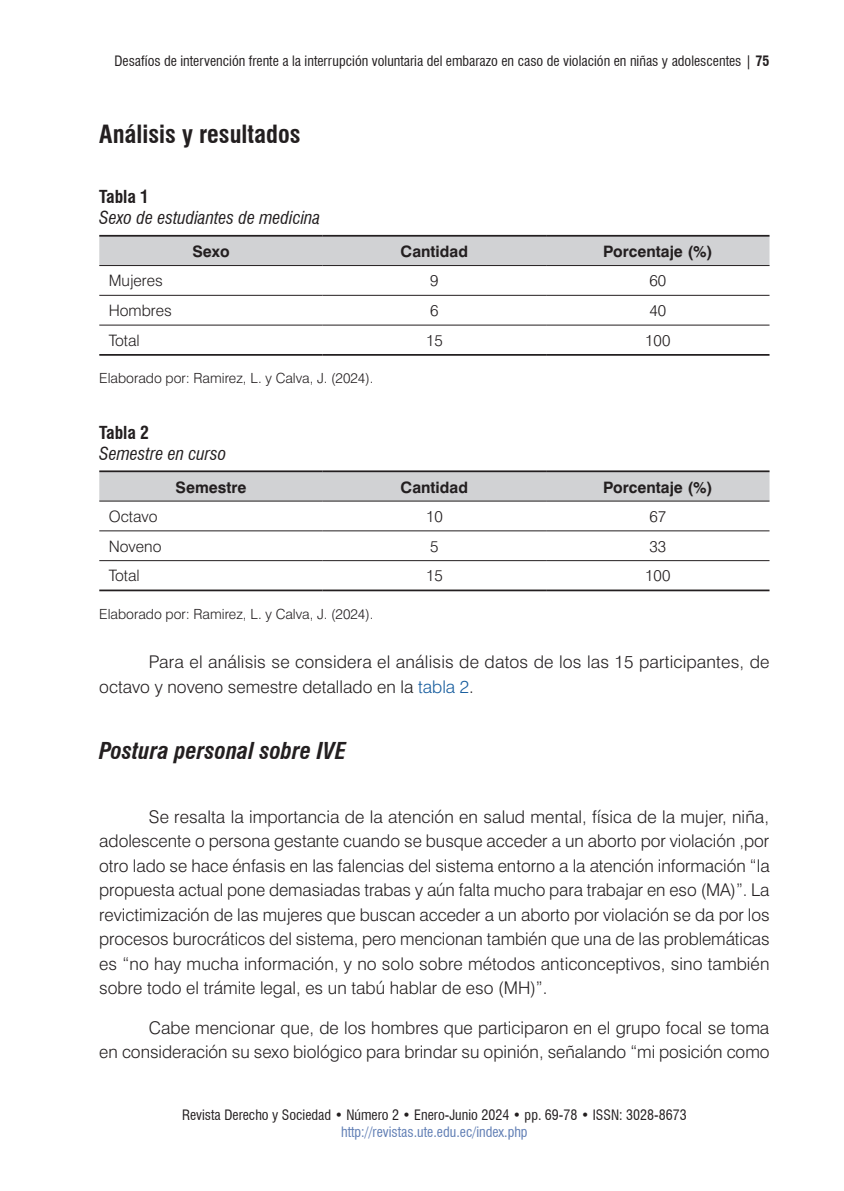
<style>
.page{position:relative;width:844px;height:1191px;background:#fff}
.page>*{position:absolute;margin:0;border:0;box-sizing:border-box;transform-origin:0 0}
._1{font:700 condensed 24.5px "Swiss 721 BT";color:#231f20}
._1_1{font:italic 700 condensed 22.75px "Swiss 721 BT";color:#231f20}
.Téxto_normal{font:300 17.5px/24.5px "Swiss 721";color:#231f20}
.Tabla{font:italic condensed 17.5px "Swiss 721 BT";color:#231f20}
.Título_tabla{font:700 condensed 17.5px "Swiss 721 BT";color:#231f20}
.texto_de_cuadros{font:300 15.75px "Swiss 721";color:#231f20}
.encabezados_tabla{font:700 15.75px "Swiss 721";color:#231f20}
.t1{font:condensed 14px "Swiss 721 BT";color:#231f20}
.pie_de_tablas_cuadros__etc{font:300 14px "Swiss 721";color:#231f20}
.t2{font:condensed 14px "Swiss 721 BT";color:#607eb4}
.s1{font-family:"Swiss 721 Roman";font-stretch:normal}
.s2{font-weight:700}
.s3{color:#175d9e}
</style>
<div class="page">
<div style="left:99px;top:237px;width:670px;height:28px;background:#d1d2d4"></div>
<hr style="left:99px;top:265px;width:223px;height:1px;background:#231f20">
<hr style="left:322px;top:265px;width:224px;height:1px;background:#231f20">
<hr style="left:546px;top:265px;width:223px;height:1px;background:#231f20">
<hr style="left:99px;top:295px;width:223px;height:1px;background:#231f20">
<hr style="left:322px;top:295px;width:224px;height:1px;background:#231f20">
<hr style="left:546px;top:295px;width:223px;height:1px;background:#231f20">
<hr style="left:99px;top:325px;width:223px;height:1px;background:#231f20">
<hr style="left:322px;top:325px;width:224px;height:1px;background:#231f20">
<hr style="left:546px;top:325px;width:223px;height:1px;background:#231f20">
<hr style="left:99px;top:235px;width:223px;height:2px;background:#231f20">
<hr style="left:322px;top:235px;width:224px;height:2px;background:#231f20">
<hr style="left:546px;top:235px;width:223px;height:2px;background:#231f20">
<hr style="left:99px;top:354px;width:223px;height:2px;background:#231f20">
<hr style="left:322px;top:354px;width:224px;height:2px;background:#231f20">
<hr style="left:546px;top:354px;width:223px;height:2px;background:#231f20">
<svg style="left:99px;top:472px;width:670px;height:29px;background:#cdced0"></svg>
<hr style="left:99px;top:501px;width:223px;height:1px;background:#231f20">
<hr style="left:322px;top:501px;width:224px;height:1px;background:#231f20">
<hr style="left:546px;top:501px;width:223px;height:1px;background:#231f20">
<hr style="left:99px;top:530px;width:223px;height:1px;background:#231f20">
<hr style="left:322px;top:530px;width:224px;height:1px;background:#231f20">
<hr style="left:546px;top:530px;width:223px;height:1px;background:#231f20">
<hr style="left:99px;top:560px;width:223px;height:1px;background:#231f20">
<hr style="left:322px;top:560px;width:224px;height:1px;background:#231f20">
<hr style="left:546px;top:560px;width:223px;height:1px;background:#231f20">
<hr style="left:99px;top:470px;width:223px;height:2px;background:#231f20">
<hr style="left:322px;top:470px;width:224px;height:2px;background:#231f20">
<hr style="left:546px;top:470px;width:223px;height:2px;background:#231f20">
<hr style="left:99px;top:589px;width:223px;height:2px;background:#231f20">
<hr style="left:322px;top:589px;width:224px;height:2px;background:#231f20">
<hr style="left:546px;top:589px;width:223px;height:2px;background:#231f20">
<p class="t1" style="left:114px;top:53px;width:656px">Desafíos de intervención frente a la interrupción voluntaria del embarazo en caso de violación en niñas y adolescentes <span class="s1">|</span> <span class="s2">75</span></p>
<p class="_1" style="left:99px;top:119px;width:203px">Análisis y resultados</p>
<p class="Título_tabla" style="left:99px;top:186px;width:51px">Tabla 1</p>
<p class="Tabla" style="left:99px;top:207px;width:222px">Sexo de estudiantes de medicina</p>
<p class="encabezados_tabla" style="left:192px;top:242px;width:39px">Sexo</p>
<p class="encabezados_tabla" style="left:400px;top:242px;width:69px">Cantidad</p>
<p class="encabezados_tabla" style="left:603px;top:242px;width:111px">Porcentaje (%)</p>
<p class="texto_de_cuadros" style="left:109px;top:271px;width:55px">Mujeres</p>
<p class="texto_de_cuadros" style="left:430px;top:271px;width:10px">9</p>
<p class="texto_de_cuadros" style="left:649px;top:271px;width:18px">60</p>
<p class="texto_de_cuadros" style="left:109px;top:301px;width:64px">Hombres</p>
<p class="texto_de_cuadros" style="left:430px;top:301px;width:10px">6</p>
<p class="texto_de_cuadros" style="left:649px;top:301px;width:18px">40</p>
<p class="texto_de_cuadros" style="left:109px;top:330px;width:33px">Total</p>
<p class="texto_de_cuadros" style="left:426px;top:330px;width:18px">15</p>
<p class="texto_de_cuadros" style="left:645px;top:330px;width:27px">100</p>
<p class="pie_de_tablas_cuadros__etc" style="left:99px;top:370px;width:276px">Elaborado por: Ramirez, L. y Calva, J. (2024).</p>
<p class="Título_tabla" style="left:99px;top:422px;width:51px">Tabla 2</p>
<p class="Tabla" style="left:99px;top:443px;width:128px">Semestre en curso</p>
<p class="encabezados_tabla" style="left:175px;top:477px;width:72px">Semestre</p>
<p class="encabezados_tabla" style="left:400px;top:477px;width:69px">Cantidad</p>
<p class="encabezados_tabla" style="left:603px;top:477px;width:111px">Porcentaje (%)</p>
<p class="texto_de_cuadros" style="left:109px;top:507px;width:50px">Octavo</p>
<p class="texto_de_cuadros" style="left:426px;top:507px;width:18px">10</p>
<p class="texto_de_cuadros" style="left:649px;top:507px;width:18px">67</p>
<p class="texto_de_cuadros" style="left:109px;top:536px;width:54px">Noveno</p>
<p class="texto_de_cuadros" style="left:430px;top:536px;width:10px">5</p>
<p class="texto_de_cuadros" style="left:649px;top:536px;width:18px">33</p>
<p class="texto_de_cuadros" style="left:109px;top:566px;width:33px">Total</p>
<p class="texto_de_cuadros" style="left:426px;top:566px;width:18px">15</p>
<p class="texto_de_cuadros" style="left:645px;top:566px;width:27px">100</p>
<p class="pie_de_tablas_cuadros__etc" style="left:99px;top:605px;width:276px">Elaborado por: Ramirez, L. y Calva, J. (2024).</p>
<p class="Téxto_normal" style="left:99px;top:649px;width:671px;text-indent:50px">Para el análisis se considera el análisis de datos de los las 15 participantes, de octavo y noveno semestre detallado en la <span class="s3">tabla 2</span>.</p>
<p class="_1_1" style="left:99px;top:736px;width:248px">Postura personal sobre IVE</p>
<p class="Téxto_normal" style="left:99px;top:804px;width:671px;text-align:justify;text-indent:50px">Se resalta la importancia de la atención en salud mental, física de la mujer, niña, adolescente o persona gestante cuando se busque acceder a un aborto por violación ,por otro lado se hace énfasis en las falencias del sistema entorno a la atención información “la propuesta actual pone demasiadas trabas y aún falta mucho para trabajar en eso (MA)”. La revictimización de las mujeres que buscan acceder a un aborto por violación se da por los procesos burocráticos del sistema, pero mencionan también que una de las problemáticas es “no hay mucha información, y no solo sobre métodos anticonceptivos, sino también sobre todo el trámite legal, es un tabú hablar de eso (MH)”.</p>
<p class="Téxto_normal" style="left:99px;top:1015px;width:671px;text-align:right">Cabe mencionar que, de los hombres que participaron en el grupo focal se toma<br>en consideración su sexo biológico para brindar su opinión, señalando “mi posición como</p>
<p class="t1" style="left:182px;top:1106px;width:506px">Revista Derecho y Sociedad • Número 2 • Enero-Junio 2024 • pp. 69-78 • ISSN: 3028-8673</p>
<p class="t2" style="left:341px;top:1123px;width:188px">http://revistas.ute.edu.ec/index.php</p>
</div>
